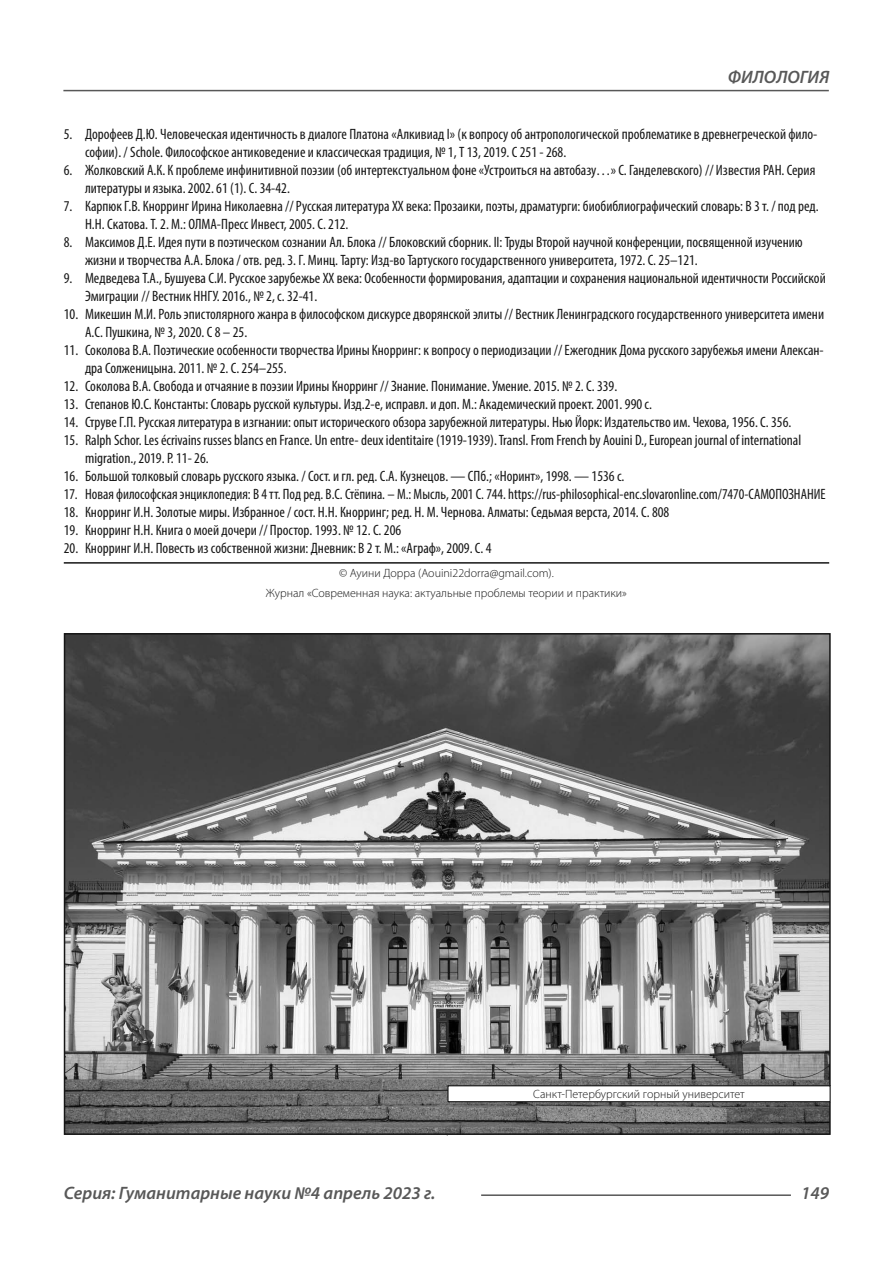
<style>
.page{position:relative;width:893px;height:1263px;background:#fff}
.page>*{position:absolute;margin:0;border:0;box-sizing:border-box;transform-origin:0 0}
.t1{font:italic 600 18px "Myriad Pro";color:#585858}
.t2{font:condensed 15px/18px "Myriad Pro";color:#161616}
.Автор_копирайт{font:300 12px "Myriad Pro";color:#161616}
</style>
<div class="page">
<hr style="left:63px;top:90px;width:766px;height:1px;background:#585858">
<hr style="left:481px;top:1194px;width:310px;height:2px;background:#585858">
<hr style="left:64px;top:562px;width:765px;height:2px;background:#161616">
<img style="left:67px;top:636px;width:761px;height:496px">
<div style="left:448px;top:1086px;width:382px;height:16px;background:#fff"></div>
<div style="left:447px;top:1085px;width:384px;height:17px;border:1px solid #161616"></div>
<p class="t1" style="left:728px;top:66px;width:103px">ФИЛОЛОГИЯ</p>
<p class="t2" style="left:85px;top:125px;width:734px;text-indent:-21px">5. Дорофеев Д.Ю. Человеческая идентичность в диалоге Платона «Алкивиад I» (к вопросу об антропологической проблематике в древнегреческой фило&shy;софии). / Schole. Философское антиковедение и классическая традиция, № 1, Т 13, 2019. С 251 - 268.</p>
<p class="t2" style="left:85px;top:161px;width:732px;text-indent:-21px">6. Жолковский А.К. К проблеме инфинитивной поэзии (об интертекстуальном фоне «Устроиться на автобазу…» С. Ганделевского) // Известия РАН. Серия литературы и языка. 2002. 61 (1). С. 34-42.</p>
<p class="t2" style="left:85px;top:197px;width:735px;text-indent:-21px">7. Карпюк Г.В. Кнорринг Ирина Николаевна // Русская литература XX века: Прозаики, поэты, драматурги: биобиблиографический словарь: В 3 т. / под ред.<br>Н.Н. Скатова. Т. 2. М.: ОЛМА-Пресс Инвест, 2005. С. 212.</p>
<p class="t2" style="left:85px;top:233px;width:719px;text-indent:-21px">8. Максимов Д.Е. Идея пути в поэтическом сознании Ал. Блока // Блоковский сборник. II: Труды Второй научной конференции, посвященной изучению жизни и творчества А.А. Блока / отв. ред. 3. Г. Минц. Тарту: Изд-во Тартуского государственного университета, 1972. С. 25–121.</p>
<p class="t2" style="left:85px;top:269px;width:742px;text-indent:-21px">9. Медведева Т.А., Бушуева С.И. Русское зарубежье ХХ века: Особенности формирования, адаптации и сохранения национальной идентичности Российской<br>Эмиграции // Вестник ННГУ. 2016., № 2, с. 32-41.</p>
<p class="t2" style="left:85px;top:305px;width:741px;text-indent:-21px">10. Микешин М.И. Роль эпистолярного жанра в философском дискурсе дворянской элиты // Вестник Ленинградского государственного университета имени<br>А.С. Пушкина, № 3, 2020. С 8 – 25.</p>
<p class="t2" style="left:85px;top:341px;width:740px;text-indent:-21px">11. Соколова В.А. Поэтические особенности творчества Ирины Кнорринг: к вопросу о периодизации // Ежегодник Дома русского зарубежья имени Алексан&shy;дра Солженицына. 2011. № 2. С. 254–255.</p>
<p class="t2" style="left:64px;top:377px;width:555px">12. Соколова В.А. Свобода и отчаяние в поэзии Ирины Кнорринг // Знание. Понимание. Умение. 2015. № 2. С. 339.</p>
<p class="t2" style="left:64px;top:395px;width:590px">13. Степанов Ю.С. Константы: Словарь русской культуры. Изд.2-е, исправл. и доп. М.: Академический проект. 2001. 990 с.</p>
<p class="t2" style="left:64px;top:413px;width:729px">14. Струве Г.П. Русская литература в изгнании: опыт исторического обзора зарубежной литературы. Нью Йорк: Издательство им. Чехова, 1956. С. 356.</p>
<p class="t2" style="left:85px;top:431px;width:718px;text-indent:-21px">15. Ralph Schor. Les écrivains russes blancs en France. Un entre- deux identitaire (1919-1939). Transl. From French by Aouini D., European journal of international migration., 2019. P. 11- 26.</p>
<p class="t2" style="left:64px;top:467px;width:562px">16. Большой толковый словарь русского языка. / Сост. и гл. ред. С.А. Кузнецов. — СПб.; «Норинт», 1998. — 1536 с.</p>
<p class="t2" style="left:64px;top:485px;width:763px">17. Новая философская энциклопедия: В 4 тт. Под ред. В.С. Стёпина. – М.: Мысль, 2001 С. 744. https://rus-philosophical-enc.slovaronline.com/7470-САМОПОЗНАНИЕ</p>
<p class="t2" style="left:64px;top:503px;width:607px">18. Кнорринг И.Н. Золотые миры. Избранное / сост. Н.Н. Кнорринг; ред. Н. М. Чернова. Алматы: Седьмая верста, 2014. С. 808</p>
<p class="t2" style="left:64px;top:521px;width:339px">19. Кнорринг Н.Н. Книга о моей дочери // Простор. 1993. № 12. С. 206</p>
<p class="t2" style="left:64px;top:539px;width:429px">20. Кнорринг И.Н. Повесть из собственной жизни: Дневник: В 2 т. М.: «Аграф», 2009. С. 4</p>
<p class="Автор_копирайт" style="left:339px;top:566px;width:216px">© Ауини Дорра (Aouini22dorra@gmail.com).</p>
<p class="Автор_копирайт" style="left:266px;top:586px;width:363px">Журнал «Современная наука: актуальные проблемы теории и практики»</p>
<p class="Автор_копирайт" style="left:533px;top:1087px;width:213px">Санкт-Петербургский горный университет</p>
<p class="t1" style="left:64px;top:1182px;width:373px">Серия: Гуманитарные науки №4 апрель 2023 г.</p>
<p class="t1" style="left:801px;top:1182px;width:30px">149</p>
</div>
